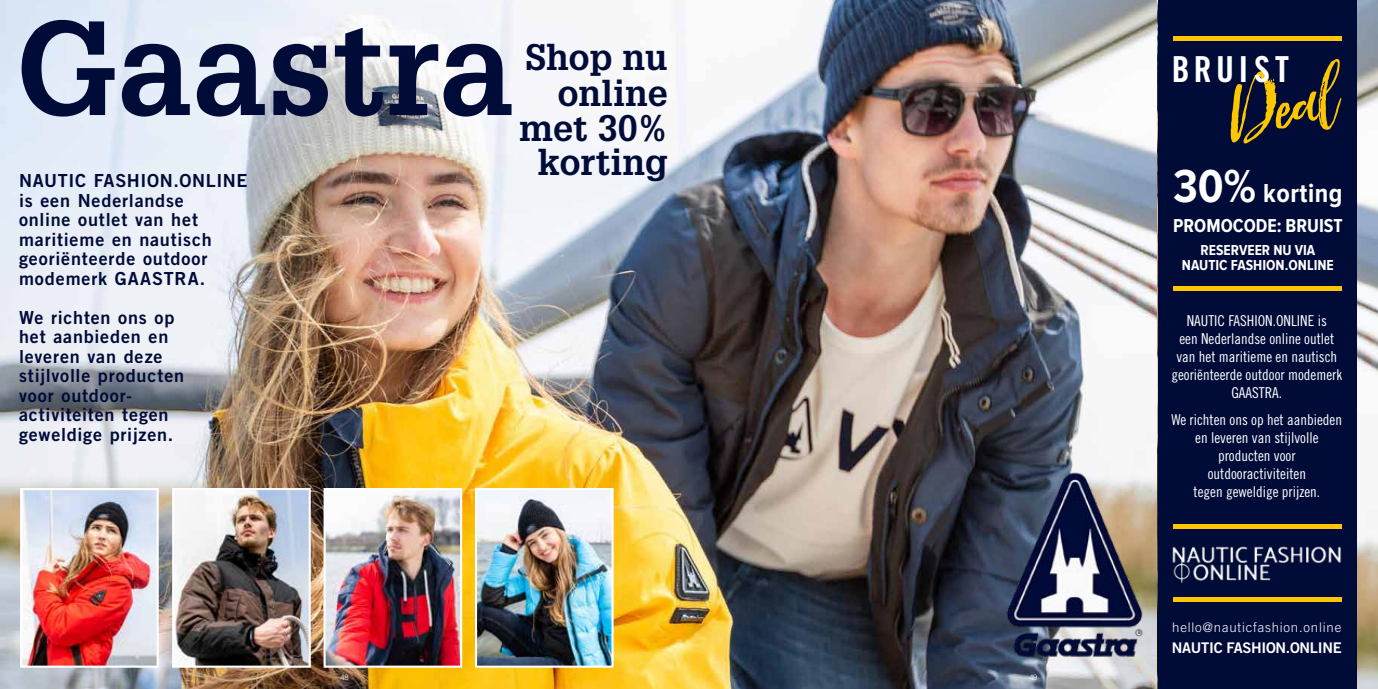
<style>
.page{position:relative;width:1378px;height:689px;background:#fff}
.page>*{position:absolute;margin:0;border:0;box-sizing:border-box;transform-origin:0 0}
.t1{font:700 130.65px "Glypha LT Std";color:#000b38}
.t2{font:italic 100.35px "Hello Sunshine";color:#fcc601}
.t3{font:700 48px "Proxima Nova A Cond";color:#fff}
.t4{font:700 36px/35px "Glypha LT Std";color:#000b38;text-align:right}
.t5{font:35.85px "Trade Gothic LT Std Bd Cn 20";letter-spacing:.12em;color:#fff}
.t6{font:700 27px "Proxima Nova A Cond";letter-spacing:.02em;color:#fff}
.t7{font:700 19.35px "Proxima Nova A Cond";color:#fff}
.t8{font:18px/19.5px "Trade Gothic LT Std Bd 2";letter-spacing:.045em;color:#000b38}
.t9{font:15px/18px "Trade Gothic LT Std Cn 18";color:#fff;text-align:center}
.t10{font:700 15px/15px "Proxima Nova A Cond";color:#fff;text-align:center}
.t11{font:14.7px "Trade Gothic LT Std Bd 2";letter-spacing:-.02em;color:#fff}
.t12{font:300 13.2px "Trade Gothic LT Std";letter-spacing:.06em;color:#fff}
.t13{font:300 7.5px "Trade Gothic LT Std";color:#fff}
</style>
<div class="page">
<img style="left:0;top:0;width:676px;height:689px">
<img style="left:478px;top:491px;width:132px;height:174px">
<div style="left:475px;top:488px;width:138px;height:180px;border:2px solid #fff"></div>
<img style="left:326px;top:491px;width:133px;height:174px">
<div style="left:323px;top:488px;width:139px;height:180px;border:2px solid #fff"></div>
<img style="left:175px;top:491px;width:133px;height:174px">
<div style="left:172px;top:488px;width:139px;height:180px;border:2px solid #fff"></div>
<img style="left:23px;top:491px;width:133px;height:174px">
<div style="left:20px;top:488px;width:139px;height:180px;border:2px solid #fff"></div>
<img style="left:676px;top:0;width:482px;height:689px">
<svg style="left:1356px;top:0;width:22px;height:689px"></svg>
<div style="left:1158px;top:0;width:198px;height:689px;background:#000b38"></div>
<div style="left:1173px;top:36px;width:169px;height:5px;background:#fcc601"></div>
<hr style="left:1173px;top:524px;width:169px;height:4px;background:#fcc601">
<hr style="left:1173px;top:286px;width:169px;height:4px;background:#fcc601">
<div style="left:1173px;top:597px;width:169px;height:5px;background:#fcc601"></div>
<img style="left:1172px;top:546px;width:169px;height:37px">
<img style="left:998px;top:469px;width:152px;height:191px">
<h1 class="t1" style="left:16px;top:-13px;width:500px">Gaastra</h1>
<h3 class="t4" style="left:519px;top:39px;width:150px">Shop nu online met 30% korting</h3>
<h3 class="t5" style="left:1171px;top:48px;width:119px">BRUIST</h3>
<h2 class="t2" style="left:1214px;top:60px;width:110px;rotate:-11deg">Deal</h2>
<h3 class="t3" style="left:1173px;top:160px;width:84px">30%</h3>
<p class="t7" style="left:1173px;top:215px;width:171px">PROMOCODE: BRUIST</p>
<p class="t10" style="left:1182px;top:242px;width:153px">RESERVEER NU VIA<br>NAUTIC FASHION.ONLINE</p>
<p class="t8" style="left:19px;top:171px;width:230px">NAUTIC FASHION.ONLINE is een Nederlandse<br>online outlet van het maritieme en nautisch georiënteerde outdoor modemerk GAASTRA.</p>
<p class="t8" style="left:19px;top:307px;width:167px">We richten ons op het aanbieden en leveren van deze stijlvolle producten voor outdoor&shy;activiteiten tegen geweldige prijzen.</p>
<p class="t9" style="left:1171px;top:311px;width:172px">NAUTIC FASHION.ONLINE is<br>een Nederlandse online outlet van het maritieme en nautisch georiënteerde outdoor modemerk<br>GAASTRA.</p>
<h3 class="t6" style="left:1263px;top:178px;width:81px">korting</h3>
<p class="t9" style="left:1171px;top:410px;width:172px">We richten ons op het aanbieden en leveren van stijlvolle producten voor outdooractiviteiten<br>tegen geweldige prijzen.</p>
<p class="t13" style="left:340px;top:672px;width:10px">48</p>
<p class="t13" style="left:1029px;top:672px;width:9px">49</p>
<p class="t12" style="left:1172px;top:619px;width:170px">hello@nauticfashion.online</p>
<p class="t11" style="left:1172px;top:638px;width:171px">NAUTIC FASHION.ONLINE</p>
</div>
